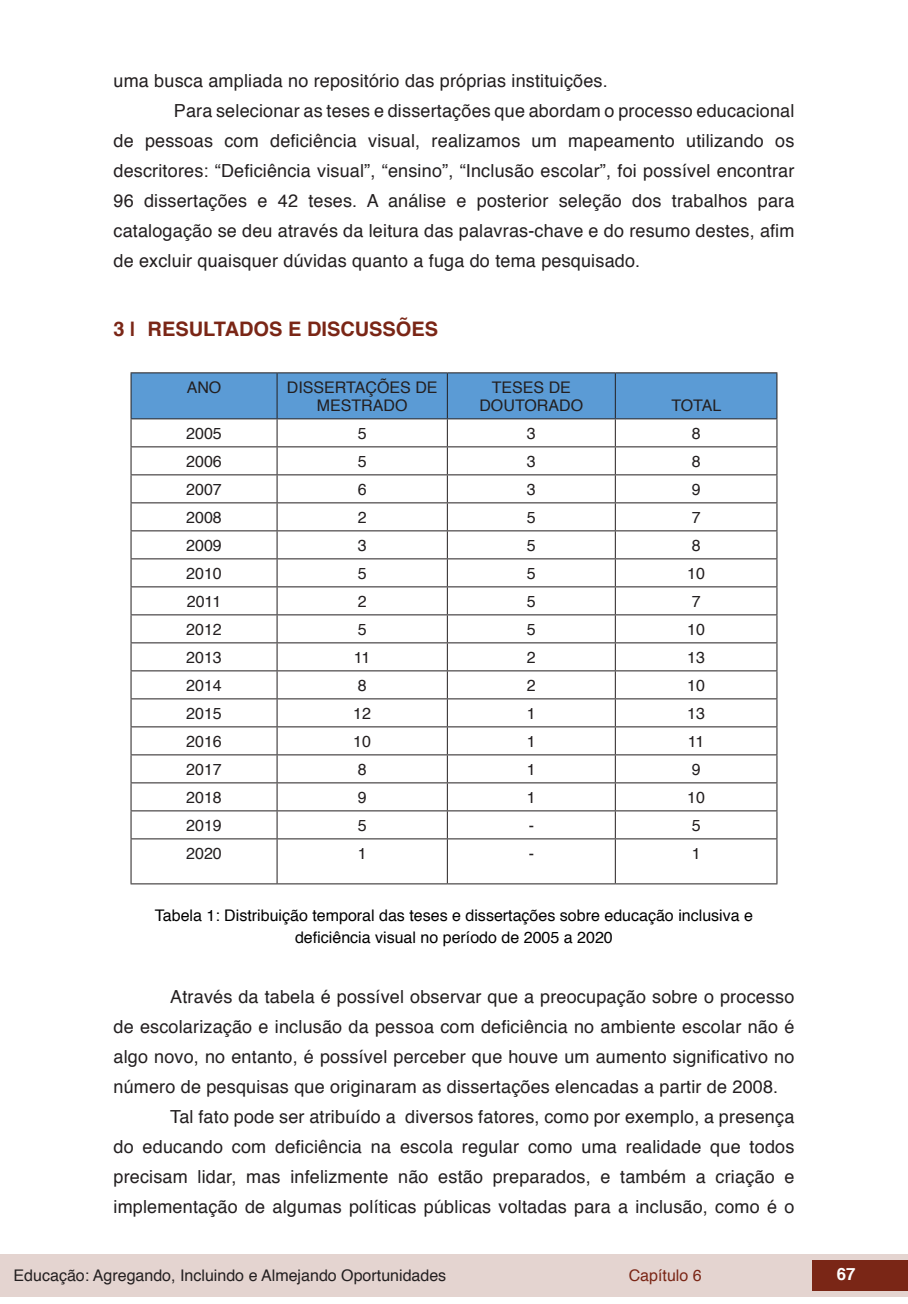
<style>
.page{position:relative;width:908px;height:1304px;background:#fff}
.page>*{position:absolute;margin:0;border:0;box-sizing:border-box;transform-origin:0 0}
.t1{font:700 20px "Helvetica";color:#7a2616}
.txt{font:18px/30px "Helvetica";letter-spacing:.01em;color:#231f20;text-align:justify}
.t2{font:700 16.8px "Helvetica";color:#fff}
.tab_txt_centro{font:16px/18px "Helvetica";color:#231f20;text-align:center}
.info_tab_graf_imag{font:16px/22px "Helvetica";color:#000;text-align:center}
.t3{font:16px "Helvetica";color:#7a2616}
</style>
<div class="page">
<div style="left:0;top:1254px;width:906px;height:43px;background:#e4d4d0"></div>
<div style="left:812px;top:1261px;width:95px;height:30px;background:#7a2616"></div>
<hr style="left:130px;top:372px;width:147px;height:1px;background:#231f20">
<hr style="left:277px;top:372px;width:170px;height:1px;background:#231f20">
<hr style="left:447px;top:372px;width:168px;height:1px;background:#231f20">
<hr style="left:615px;top:372px;width:162px;height:1px;background:#231f20">
<svg style="left:130px;top:373px;width:647px;height:465px"></svg>
<hr style="left:130px;top:838px;width:147px;height:1px;background:#231f20">
<hr style="left:130px;top:839px;width:1px;height:44px;background:#231f20">
<hr style="left:277px;top:838px;width:170px;height:1px;background:#231f20">
<hr style="left:276px;top:839px;width:1px;height:44px;background:#231f20">
<hr style="left:447px;top:838px;width:168px;height:1px;background:#231f20">
<hr style="left:446px;top:839px;width:1px;height:44px;background:#231f20">
<hr style="left:615px;top:838px;width:162px;height:1px;background:#231f20">
<hr style="left:614px;top:839px;width:1px;height:44px;background:#231f20">
<hr style="left:776px;top:839px;width:1px;height:44px;background:#231f20">
<hr style="left:130px;top:883px;width:147px;height:1px;background:#231f20">
<hr style="left:277px;top:883px;width:170px;height:1px;background:#231f20">
<hr style="left:447px;top:883px;width:168px;height:1px;background:#231f20">
<hr style="left:615px;top:883px;width:162px;height:1px;background:#231f20">
<p class="txt" style="left:113px;top:66px;width:495px">uma busca ampliada no repositório das próprias instituições.</p>
<p class="txt" style="left:113px;top:96px;width:682px;text-indent:60px">Para selecionar as teses e dissertações que abordam o processo educacional de pessoas com deficiência visual, realizamos um mapeamento utilizando os descritores: “Deficiência visual”, “ensino”, “Inclusão escolar”, foi possível encontrar 96 dissertações e 42 teses. A análise e posterior seleção dos trabalhos para catalogação se deu através da leitura das palavras-chave e do resumo destes, afim de excluir quaisquer dúvidas quanto a fuga do tema pesquisado.</p>
<p class="t1" style="left:113px;top:313px;width:326px">3 | RESULTADOS E DISCUSSÕES</p>
<p class="tab_txt_centro" style="left:187px;top:379px;width:36px">ANO</p>
<p class="tab_txt_centro" style="left:287px;top:379px;width:152px">DISSERTAÇÕES DE<br>MESTRADO</p>
<p class="tab_txt_centro" style="left:479px;top:379px;width:105px">TESES DE<br>DOUTORADO</p>
<p class="tab_txt_centro" style="left:671px;top:397px;width:52px">TOTAL</p>
<p class="tab_txt_centro" style="left:186px;top:425px;width:37px">2005</p>
<p class="tab_txt_centro" style="left:357px;top:425px;width:10px">5</p>
<p class="tab_txt_centro" style="left:526px;top:425px;width:10px">3</p>
<p class="tab_txt_centro" style="left:691px;top:425px;width:10px">8</p>
<p class="tab_txt_centro" style="left:186px;top:453px;width:37px">2006</p>
<p class="tab_txt_centro" style="left:357px;top:453px;width:10px">5</p>
<p class="tab_txt_centro" style="left:526px;top:453px;width:10px">3</p>
<p class="tab_txt_centro" style="left:691px;top:453px;width:10px">8</p>
<p class="tab_txt_centro" style="left:186px;top:481px;width:37px">2007</p>
<p class="tab_txt_centro" style="left:357px;top:481px;width:10px">6</p>
<p class="tab_txt_centro" style="left:526px;top:481px;width:10px">3</p>
<p class="tab_txt_centro" style="left:691px;top:481px;width:10px">9</p>
<p class="tab_txt_centro" style="left:186px;top:509px;width:37px">2008</p>
<p class="tab_txt_centro" style="left:357px;top:509px;width:10px">2</p>
<p class="tab_txt_centro" style="left:526px;top:509px;width:10px">5</p>
<p class="tab_txt_centro" style="left:691px;top:509px;width:10px">7</p>
<p class="tab_txt_centro" style="left:186px;top:537px;width:37px">2009</p>
<p class="tab_txt_centro" style="left:357px;top:537px;width:10px">3</p>
<p class="tab_txt_centro" style="left:526px;top:537px;width:10px">5</p>
<p class="tab_txt_centro" style="left:691px;top:537px;width:10px">8</p>
<p class="tab_txt_centro" style="left:186px;top:565px;width:37px">2010</p>
<p class="tab_txt_centro" style="left:357px;top:565px;width:10px">5</p>
<p class="tab_txt_centro" style="left:526px;top:565px;width:10px">5</p>
<p class="tab_txt_centro" style="left:687px;top:565px;width:19px">10</p>
<p class="tab_txt_centro" style="left:187px;top:593px;width:36px">2011</p>
<p class="tab_txt_centro" style="left:357px;top:593px;width:10px">2</p>
<p class="tab_txt_centro" style="left:526px;top:593px;width:10px">5</p>
<p class="tab_txt_centro" style="left:691px;top:593px;width:10px">7</p>
<p class="tab_txt_centro" style="left:186px;top:621px;width:37px">2012</p>
<p class="tab_txt_centro" style="left:357px;top:621px;width:10px">5</p>
<p class="tab_txt_centro" style="left:526px;top:621px;width:10px">5</p>
<p class="tab_txt_centro" style="left:687px;top:621px;width:19px">10</p>
<p class="tab_txt_centro" style="left:186px;top:649px;width:37px">2013</p>
<p class="tab_txt_centro" style="left:354px;top:649px;width:18px">11</p>
<p class="tab_txt_centro" style="left:526px;top:649px;width:10px">2</p>
<p class="tab_txt_centro" style="left:687px;top:649px;width:19px">13</p>
<p class="tab_txt_centro" style="left:186px;top:677px;width:37px">2014</p>
<p class="tab_txt_centro" style="left:357px;top:677px;width:10px">8</p>
<p class="tab_txt_centro" style="left:526px;top:677px;width:10px">2</p>
<p class="tab_txt_centro" style="left:687px;top:677px;width:19px">10</p>
<p class="tab_txt_centro" style="left:186px;top:705px;width:37px">2015</p>
<p class="tab_txt_centro" style="left:353px;top:705px;width:19px">12</p>
<p class="tab_txt_centro" style="left:526px;top:705px;width:10px">1</p>
<p class="tab_txt_centro" style="left:687px;top:705px;width:19px">13</p>
<p class="tab_txt_centro" style="left:186px;top:733px;width:37px">2016</p>
<p class="tab_txt_centro" style="left:353px;top:733px;width:19px">10</p>
<p class="tab_txt_centro" style="left:526px;top:733px;width:10px">1</p>
<p class="tab_txt_centro" style="left:687px;top:733px;width:18px">11</p>
<p class="tab_txt_centro" style="left:186px;top:761px;width:37px">2017</p>
<p class="tab_txt_centro" style="left:357px;top:761px;width:10px">8</p>
<p class="tab_txt_centro" style="left:526px;top:761px;width:10px">1</p>
<p class="tab_txt_centro" style="left:691px;top:761px;width:10px">9</p>
<p class="tab_txt_centro" style="left:186px;top:789px;width:37px">2018</p>
<p class="tab_txt_centro" style="left:357px;top:789px;width:10px">9</p>
<p class="tab_txt_centro" style="left:526px;top:789px;width:10px">1</p>
<p class="tab_txt_centro" style="left:687px;top:789px;width:19px">10</p>
<p class="tab_txt_centro" style="left:186px;top:817px;width:37px">2019</p>
<p class="tab_txt_centro" style="left:357px;top:817px;width:10px">5</p>
<p class="tab_txt_centro" style="left:528px;top:817px;width:7px">-</p>
<p class="tab_txt_centro" style="left:691px;top:817px;width:10px">5</p>
<p class="tab_txt_centro" style="left:186px;top:845px;width:37px">2020</p>
<p class="tab_txt_centro" style="left:357px;top:845px;width:10px">1</p>
<p class="tab_txt_centro" style="left:528px;top:845px;width:7px">-</p>
<p class="tab_txt_centro" style="left:691px;top:845px;width:10px">1</p>
<p class="info_tab_graf_imag" style="left:155px;top:905px;width:599px">Tabela 1: Distribuição temporal das teses e dissertações sobre educação inclusiva e deficiência visual no período de 2005 a 2020</p>
<p class="txt" style="left:113px;top:982px;width:682px;text-indent:57px">Através da tabela é possível observar que a preocupação sobre o processo de escolarização e inclusão da pessoa com deficiência no ambiente escolar não é algo novo, no entanto, é possível perceber que houve um aumento significativo no número de pesquisas que originaram as dissertações elencadas a partir de 2008.</p>
<p class="txt" style="left:113px;top:1102px;width:682px;text-indent:57px">Tal fato pode ser atribuído a diversos fatores, como por exemplo, a presença do educando com deficiência na escola regular como uma realidade que todos precisam lidar, mas infelizmente não estão preparados, e também a criação e implementação de algumas políticas públicas voltadas para a inclusão, como é o</p>
<p class="tab_txt_centro" style="left:14px;top:1267px;width:434px">Educação: Agregando, Incluindo e Almejando Oportunidades</p>
<p class="t3" style="left:628px;top:1263px;width:74px">Capítulo 6</p>
<p class="t2" style="left:836px;top:1261px;width:20px">67</p>
</div>
